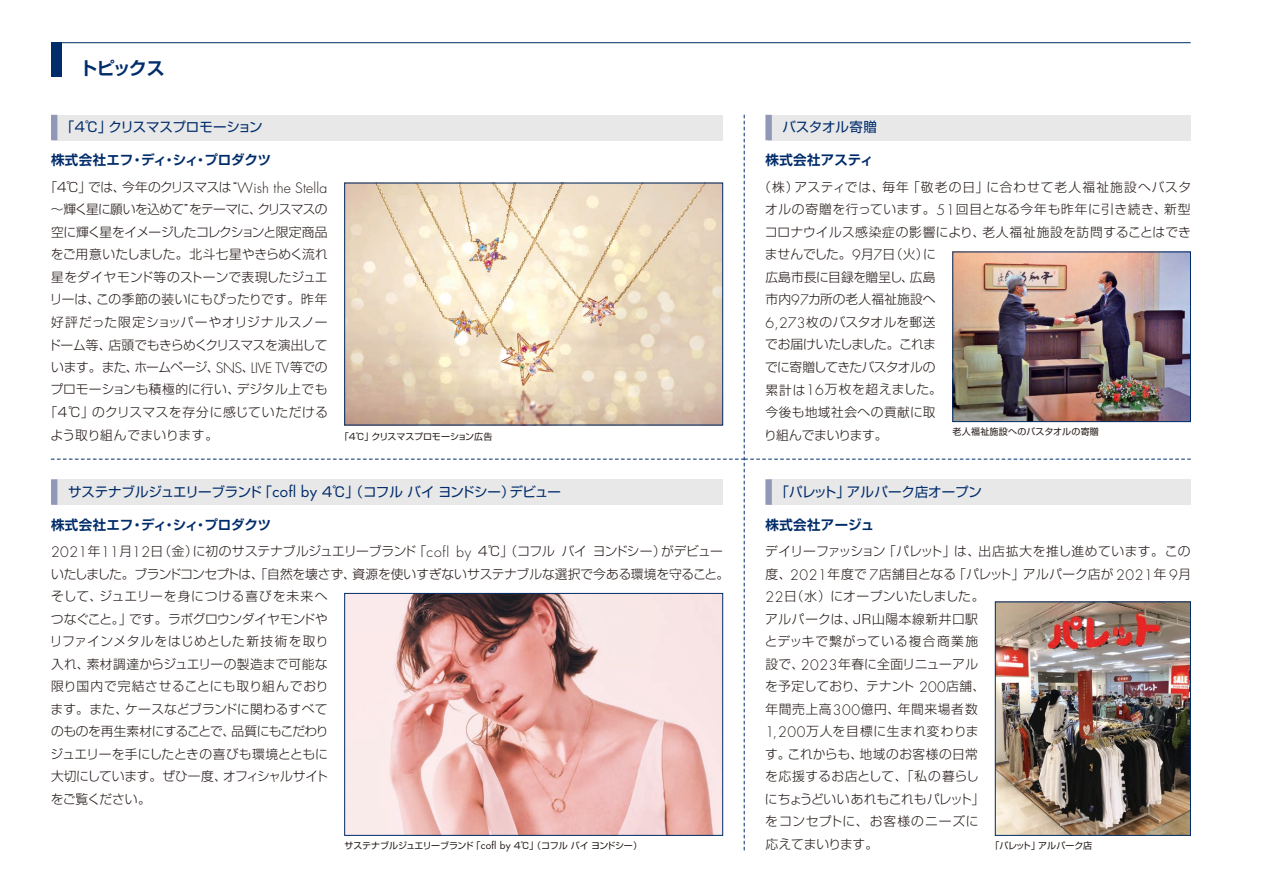
<style>
.page{position:relative;width:1263px;height:893px;background:#fff}
.page>*{position:absolute;margin:0;border:0;box-sizing:border-box;transform-origin:0 0}
.t1{font:700 18px "Shin Go Pr 5 De";letter-spacing:-.07em;color:#002c6a}
.t2{font:13.5px "Shin Go Pr 5";letter-spacing:-.015em;color:#002c6a}
.t3{font:700 13.5px "Shin Go Pr 5 De";color:#002c6a}
.t4{font:700 13.5px "Shin Go Pr 5 De";letter-spacing:.02em;color:#002c6a}
.t5{font:300 12.75px/22.5px "Shin Go Pr 5";color:#231916}
.t6{font:300 12.75px/22.5px "Shin Go Pr 5";letter-spacing:.03em;color:#231916}
.t7{font:300 12.75px "Shin Go Pr 5";letter-spacing:-.05em;color:#231916}
.t8{font:300 12.75px "Shin Go Pr 5";letter-spacing:-.06em;color:#231916}
.t9{font:300 12.75px "Shin Go Pr 5";letter-spacing:-.03em;color:#231916}
.t10{font:300 12.75px "Shin Go Pr 5";letter-spacing:.05em;color:#231916}
.t11{font:300 12.75px "Shin Go Pr 5";letter-spacing:.07em;color:#231916}
.t12{font:9px "Shin Go Pr 5";letter-spacing:-.005em;color:#231916}
.t13{font:9px "Shin Go Pr 5";letter-spacing:.03em;color:#231916}
.s1{font-family:"Futura";font-size:14.1px}
.s2{font-family:"Futura";font-size:14.85px}
.s3{font-family:"Futura";font-size:9.9px}
</style>
<div class="page">
<div style="left:51px;top:43px;width:11px;height:34px;background:#002c6a"></div>
<hr style="left:62px;top:42px;width:1129px;height:1px;background:#002c6a">
<img style="left:51px;top:115px;width:1139px;height:735px">
<h1 class="t1" style="left:79px;top:53px;width:87px">トピックス</h1>
<p class="t2" style="left:61px;top:116px;width:203px">「４℃」クリスマスプロモーション</p>
<p class="t3" style="left:51px;top:149px;width:222px">株式会社エフ・ディ・シィ・プロダクツ</p>
<p class="t7" style="left:44px;top:177px;width:285px">「４℃」では、今年のクリスマスは“<span class="s1">Wish the Stella</span></p>
<p class="t8" style="left:51px;top:199px;width:278px">～輝く星に願いを込めて”をテーマに、クリスマスの</p>
<p class="t8" style="left:51px;top:222px;width:278px">空に輝く星をイメージしたコレクションと限定商品</p>
<p class="t5" style="left:51px;top:242px;width:279px">をご用意いたしました。北斗七星やきらめく流れ</p>
<p class="t5" style="left:51px;top:265px;width:278px">星をダイヤモンド等のストーンで表現したジュエ</p>
<p class="t5" style="left:50px;top:287px;width:279px">リーは、この季節の装いにもぴったりです。昨年</p>
<p class="t11" style="left:51px;top:312px;width:278px">好評だった限定ショッパーやオリジナルスノー</p>
<p class="t9" style="left:48px;top:334px;width:281px">ドーム等、店頭でもきらめくクリスマスを演出して</p>
<p class="t7" style="left:51px;top:357px;width:278px">います。また、ホームページ、<span class="s1">SNS</span>、<span class="s1">LIVE TV</span>等での</p>
<p class="t5" style="left:51px;top:377px;width:279px">プロモーションも積極的に行い、デジタル上でも</p>
<p class="t10" style="left:44px;top:402px;width:285px">「４℃」のクリスマスを存分に感じていただける</p>
<p class="t5" style="left:51px;top:422px;width:169px">よう取り組んでまいります。</p>
<p class="t2" style="left:782px;top:116px;width:96px">バスタオル寄贈</p>
<p class="t4" style="left:765px;top:149px;width:109px">株式会社アスティ</p>
<p class="t5" style="left:764px;top:175px;width:428px;text-indent:-6px">（株）アスティでは、毎年「敬老の日」に合わせて老人福祉施設へバスタオルの寄贈を行っています。<span class="s1">51</span>回目となる今年も昨年に引き続き、新型コロナウイルス感染症の影響により、老人福祉施設を訪問することはできませんでした。<span class="s1">9</span>月<span class="s1">7</span>日（火）に<br>広島市長に目録を贈呈し、広島<br>市内<span class="s1">97</span>カ所の老人福祉施設へ<br><span class="s1">6,273</span>枚のバスタオルを郵送<br>でお届けいたしました。これま<br>でに寄贈してきたバスタオルの<br>累計は<span class="s1">16</span>万枚を超えました。<br>今後も地域社会への貢献に取<br>り組んでまいります。</p>
<p class="t12" style="left:340px;top:429px;width:154px">「４℃」クリスマスプロモーション広告</p>
<p class="t13" style="left:952px;top:424px;width:148px">老人福祉施設へのバスタオルの寄贈</p>
<p class="t2" style="left:68px;top:481px;width:495px">サステナブルジュエリーブランド「<span class="s2">cofl by</span> ４℃」（コフルバイヨンドシー）デビュー</p>
<p class="t3" style="left:51px;top:513px;width:222px">株式会社エフ・ディ・シィ・プロダクツ</p>
<p class="t5" style="left:50px;top:539px;width:681px"><span class="s1">2021</span>年<span class="s1">11</span>月<span class="s1">12</span>日（金）に初のサステナブルジュエリーブランド「<span class="s1">cofl by</span> ４℃」（コフルバイヨンドシー）がデビューいたしました。ブランドコンセプトは、「自然を壊さず、資源を使いすぎないサステナブルな選択で今ある環境を守ること。そして、ジュエリーを身につける喜びを未来へ<br>つなぐこと。」です。ラボグロウンダイヤモンドや<br>リファインメタルをはじめとした新技術を取り<br>入れ、素材調達からジュエリーの製造まで可能な<br>限り国内で完結させることにも取り組んでおり<br>ます。また、ケースなどブランドに関わるすべて<br>のものを再生素材にすることで、品質にもこだわり<br>ジュエリーを手にしたときの喜びも環境とともに<br>大切にしています。ぜひ一度、オフィシャルサイト<br>をご覧ください。</p>
<p class="t12" style="left:344px;top:838px;width:299px">サステナブルジュエリーブランド「<span class="s3">cofl by</span> ４℃」（コフルバイヨンドシー）</p>
<p class="t2" style="left:775px;top:480px;width:208px">「パレット」アルパーク店オープン</p>
<p class="t4" style="left:765px;top:513px;width:110px">株式会社アージュ</p>
<p class="t6" style="left:765px;top:539px;width:428px">デイリーファッション「パレット」は、出店拡大を推し進めています。この度、<span class="s1">2021</span>年度で <span class="s1">7</span>店舗目となる「パレット」アルパーク店が <span class="s1">2021</span>年 <span class="s1">9</span>月<br><span class="s1">22</span>日（水）にオープンいたしました。<br>アルパークは、ＪＲ山陽本線新井口駅<br>とデッキで繋がっている複合商業施<br>設で、<span class="s1">2023</span>年春に全面リニューアル<br>を予定しており、テナント <span class="s1">200</span>店舗、<br>年間売上高<span class="s1">300</span>億円、年間来場者数<br><span class="s1">1,200</span>万人を目標に生まれ変わりま<br>す。これからも、地域のお客様の日常<br>を応援するお店として、「私の暮らし<br>にちょうどいいあれもこれもパレット」<br>をコンセプトに、お客様のニーズに<br>応えてまいります。</p>
<p class="t12" style="left:990px;top:838px;width:103px">「パレット」アルパーク店</p>
</div>
